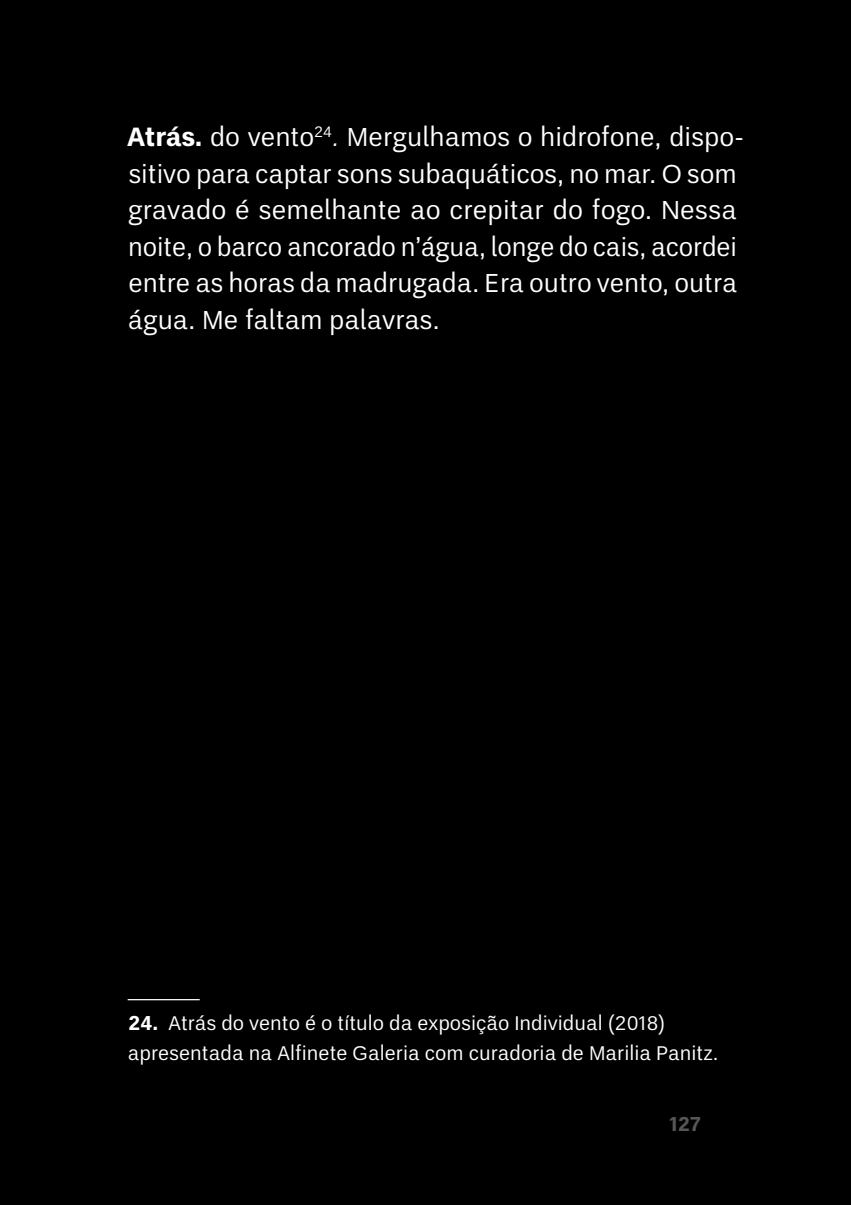
<style>
.page{position:relative;width:851px;height:1205px;background:#fff}
.page>*{position:absolute;margin:0;border:0;box-sizing:border-box;transform-origin:0 0}
.p1{font:26.25px/36.5px "Un B Pro";color:#fff}
.Txt_nota_rodapé{font:20px/30px "Un B Pro";color:#fff}
.t1{font:700 20px "Un B Pro";color:#575756}
.s1{font-weight:700}
.s2{font-style:italic}
</style>
<div class="page">
<div style="left:0;top:0;width:850px;height:1205px;background:#000"></div>
<hr style="left:128px;top:999px;width:72px;height:1px;background:#fff">
<p class="p1" style="left:127px;top:119px;width:618px"><span class="s1">Atrás.</span> do vento<sup>24</sup><span class="s2">.</span> Mergulhamos o hidrofone, dispo&shy;sitivo para captar sons subaquáticos, no mar. O som gravado é semelhante ao crepitar do fogo. Nessa noite, o barco ancorado n’água, longe do cais, acordei entre as horas da madrugada. Era outro vento, outra água. Me faltam palavras.</p>
<p class="Txt_nota_rodapé" style="left:128px;top:1008px;width:592px"><span class="s1">24.</span> Atrás do vento é o título da exposição Individual (2018) apresentada na Alfinete Galeria com curadoria de Marilia Panitz.</p>
<p class="t1" style="left:669px;top:1112px;width:33px">127</p>
</div>
